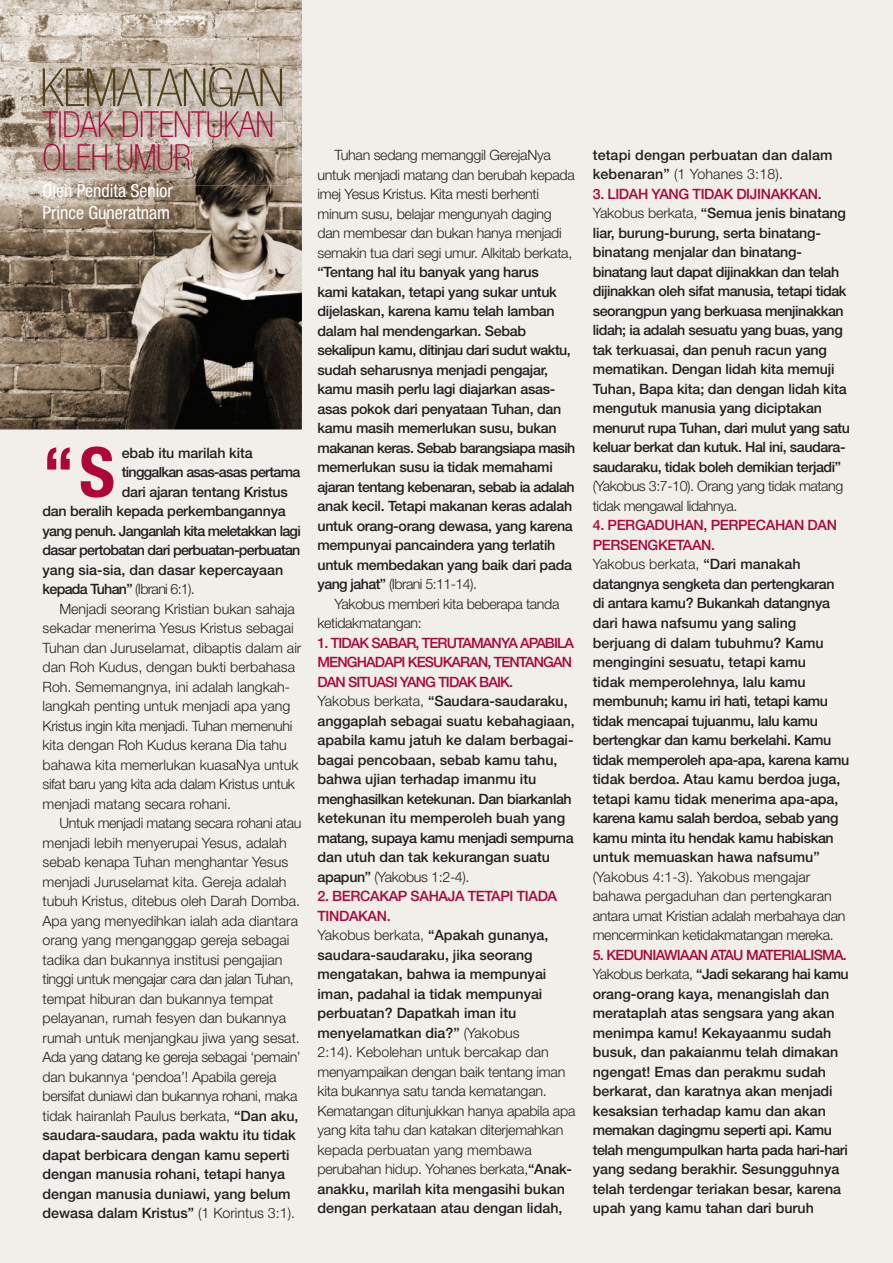
<style>
.page{position:relative;width:893px;height:1263px;background:#f1efea}
.page>*{position:absolute;margin:0;border:0;box-sizing:border-box;transform-origin:0 0}
.t1{font:700 condensed 68.85px "Helvetica Neue";color:#b10439}
.t2{font:100 condensed 52.5px "Helvetica Neue";letter-spacing:-.02em;color:#534016}
.t3{font:100 condensed 36px/33px "Helvetica Neue";letter-spacing:-.02em;color:#b10439}
.t4{font:condensed 18px/21.6px "Helvetica Neue";color:#fff}
.t5{font:300 14.25px/19.5px "Helvetica Neue";letter-spacing:-.01em;color:#231f20}
.t6{font:500 14.25px/19.5px "Helvetica Neue";letter-spacing:-.02em;color:#231f20}
.t7{font:500 14.25px/19.5px "Helvetica Neue";color:#231f20}
.t8{font:500 14.25px "Helvetica Neue";letter-spacing:-.05em;color:#231f20}
.t9{font:300 14.25px/19.5px "Helvetica Neue";letter-spacing:-.03em;color:#231f20}
.t10{font:500 14.25px/19.5px "Helvetica Neue";letter-spacing:.01em;color:#231f20}
.s1{font-weight:300}
.s2{font-weight:500}
.s3{color:#b10439}
.s4{font-weight:500;color:#b10439}
</style>
<div class="page">
<img style="left:0;top:0;width:302px;height:429px">
<img style="left:36px;top:61px;width:261px;height:61px">
<img style="left:43px;top:68px;width:239px;height:36px">
<img style="left:37px;top:104px;width:251px;height:81px">
<img style="left:43px;top:104px;width:239px;height:3px">
<img style="left:43px;top:184px;width:130px;height:1px">
<h2 class="t2" style="left:40px;top:58px;width:247px">KEMATANGAN</h2>
<h3 class="t3" style="left:43px;top:107px;width:233px">TIDAK DITENTUKAN<br>OLEH UMUR</h3>
<p class="t4" style="left:43px;top:180px;width:132px">Oleh Pendita Senior<br>Prince Guneratnam</p>
<h1 class="t1" style="left:43px;top:430px;width:74px">“S</h1>
<p class="t6" style="left:122px;top:443px;width:132px">ebab itu marilah kita</p>
<p class="t8" style="left:122px;top:463px;width:180px">tinggalkan asas-asas pertama</p>
<p class="t6" style="left:122px;top:482px;width:168px">dari ajaran tentang Kristus</p>
<p class="t6" style="left:43px;top:501px;width:245px">dan beralih kepada perkembangannya</p>
<p class="t8" style="left:43px;top:522px;width:260px">yang penuh. Janganlah kita meletakkan lagi</p>
<p class="t8" style="left:43px;top:541px;width:259px">dasar pertobatan dari perbuatan-perbuatan</p>
<p class="t7" style="left:43px;top:560px;width:242px">yang sia-sia, dan dasar kepercayaan</p>
<p class="t8" style="left:43px;top:580px;width:154px">kepada Tuhan” <span class="s1">(Ibrani 6:1).</span></p>
<p class="t5" style="left:60px;top:598px;width:237px">Menjadi seorang Kristian bukan sahaja</p>
<p class="t5" style="left:43px;top:618px;width:253px">sekadar menerima Yesus Kristus sebagai</p>
<p class="t5" style="left:43px;top:637px;width:260px">Tuhan dan Juruselamat, dibaptis dalam air</p>
<p class="t5" style="left:43px;top:657px;width:254px">dan Roh Kudus, dengan bukti berbahasa</p>
<p class="t5" style="left:43px;top:676px;width:249px">Roh. Sememangnya, ini adalah langkah-</p>
<p class="t5" style="left:43px;top:696px;width:249px">langkah penting untuk menjadi apa yang</p>
<p class="t5" style="left:43px;top:715px;width:251px">Kristus ingin kita menjadi. Tuhan memenuhi</p>
<p class="t5" style="left:43px;top:735px;width:246px">kita dengan Roh Kudus kerana Dia tahu</p>
<p class="t5" style="left:43px;top:754px;width:258px">bahawa kita memerlukan kuasaNya untuk</p>
<p class="t5" style="left:43px;top:774px;width:254px">sifat baru yang kita ada dalam Kristus untuk</p>
<p class="t5" style="left:43px;top:793px;width:190px">menjadi matang secara rohani.</p>
<p class="t5" style="left:60px;top:813px;width:243px">Untuk menjadi matang secara rohani atau</p>
<p class="t5" style="left:43px;top:832px;width:246px">menjadi lebih menyerupai Yesus, adalah</p>
<p class="t5" style="left:43px;top:852px;width:247px">sebab kenapa Tuhan menghantar Yesus</p>
<p class="t5" style="left:43px;top:871px;width:245px">menjadi Juruselamat kita. Gereja adalah</p>
<p class="t5" style="left:43px;top:891px;width:259px">tubuh Kristus, ditebus oleh Darah Domba.</p>
<p class="t5" style="left:43px;top:910px;width:257px">Apa yang menyedihkan ialah ada diantara</p>
<p class="t5" style="left:43px;top:930px;width:248px">orang yang menganggap gereja sebagai</p>
<p class="t5" style="left:43px;top:949px;width:241px">tadika dan bukannya institusi pengajian</p>
<p class="t5" style="left:43px;top:969px;width:253px">tinggi untuk mengajar cara dan jalan Tuhan,</p>
<p class="t5" style="left:43px;top:988px;width:232px">tempat hiburan dan bukannya tempat</p>
<p class="t5" style="left:43px;top:1008px;width:245px">pelayanan, rumah fesyen dan bukannya</p>
<p class="t5" style="left:43px;top:1027px;width:259px">rumah untuk menjangkau jiwa yang sesat.</p>
<p class="t5" style="left:43px;top:1047px;width:260px">Ada yang datang ke gereja sebagai ‘pemain’</p>
<p class="t5" style="left:43px;top:1066px;width:236px">dan bukannya ‘pendoa’! Apabila gereja</p>
<p class="t5" style="left:43px;top:1086px;width:256px">bersifat duniawi dan bukannya rohani, maka</p>
<p class="t5" style="left:43px;top:1105px;width:258px">tidak hairanlah Paulus berkata, <span class="s2">“Dan aku,</span></p>
<p class="t7" style="left:43px;top:1125px;width:255px">saudara-saudara, pada waktu itu tidak</p>
<p class="t7" style="left:43px;top:1145px;width:249px">dapat berbicara dengan kamu seperti</p>
<p class="t7" style="left:43px;top:1164px;width:244px">dengan manusia rohani, tetapi hanya</p>
<p class="t7" style="left:43px;top:1184px;width:250px">dengan manusia duniawi, yang belum</p>
<p class="t7" style="left:43px;top:1203px;width:254px">dewasa dalam Kristus” <span class="s1">(1 Korintus 3:1).</span></p>
<p class="t5" style="left:317px;top:145px;width:259px;text-indent:17px">Tuhan sedang memanggil GerejaNya untuk menjadi matang dan berubah kepada imej Yesus Kristus. Kita mesti berhenti minum susu, belajar mengunyah daging dan membesar dan bukan hanya menjadi semakin tua dari segi umur. Alkitab berkata,</p>
<p class="t6" style="left:317px;top:262px;width:259px">“Tentang hal itu banyak yang harus<br>kami katakan, tetapi yang sukar untuk dijelaskan, karena kamu telah lamban dalam hal mendengarkan. Sebab sekalipun kamu, ditinjau dari sudut waktu, sudah seharusnya menjadi pengajar, kamu masih perlu lagi diajarkan asas&shy;asas pokok dari penyataan Tuhan, dan kamu masih memerlukan susu, bukan makanan keras. Sebab barangsiapa masih memerlukan susu ia tidak memahami ajaran tentang kebenaran, sebab ia adalah anak kecil. Tetapi makanan keras adalah untuk orang-orang dewasa, yang karena mempunyai pancaindera yang terlatih untuk membedakan yang baik dari pada yang jahat” <span class="s1">(Ibrani 5:11-14).</span></p>
<p class="t5" style="left:317px;top:593px;width:243px;text-indent:17px">Yakobus memberi kita beberapa tanda ketidakmatangan:</p>
<p class="t7" style="left:317px;top:633px;width:259px"><span class="s3">1. TIDAK SABAR, TERUTAMANYA APABILA MENGHADAPI KESUKARAN, TENTANGAN DAN SITUASI YANG TIDAK BAIK.<br></span><span class="s1">Yakobus berkata,</span> “Saudara-saudaraku, anggaplah sebagai suatu kebahagiaan, apabila kamu jatuh ke dalam berbagai&shy;bagai pencobaan, sebab kamu tahu, bahwa ujian terhadap imanmu itu menghasilkan ketekunan. Dan biarkanlah ketekunan itu memperoleh buah yang matang, supaya kamu menjadi sempurna dan utuh dan tak kekurangan suatu apapun” <span class="s1">(Yakobus 1:2-4).</span></p>
<p class="t5" style="left:317px;top:886px;width:259px"><span class="s4">2. BERCAKAP SAHAJA TETAPI TIADA TINDAKAN.<br></span>Yakobus berkata, <span class="s2">“Apakah gunanya, saudara-saudaraku, jika seorang mengatakan, bahwa ia mempunyai iman, padahal ia tidak mempunyai perbuatan? Dapatkah iman itu menyelamatkan dia?”</span> (Yakobus<br>2:14). Kebolehan untuk bercakap dan menyampaikan dengan baik tentang iman kita bukannya satu tanda kematangan.<br>Kematangan ditunjukkan hanya apabila apa yang kita tahu dan katakan diterjemahkan kepada perbuatan yang membawa perubahan hidup. Yohanes berkata,<span class="s2">“Anak&shy;anakku, marilah kita mengasihi bukan dengan perkataan atau dengan lidah,</span></p>
<p class="t10" style="left:593px;top:145px;width:241px">tetapi dengan perbuatan dan dalam kebenaran” <span class="s1">(1 Yohanes 3:18).</span></p>
<p class="t6" style="left:593px;top:184px;width:259px"><span class="s3">3. LIDAH YANG TIDAK DIJINAKKAN.<br></span><span class="s1">Yakobus berkata,</span> “Semua jenis binatang liar, burung-burung, serta binatang&shy;binatang menjalar dan binatang&shy;binatang laut dapat dijinakkan dan telah dijinakkan oleh sifat manusia, tetapi tidak seorangpun yang berkuasa menjinakkan lidah; ia adalah sesuatu yang buas, yang tak terkuasai, dan penuh racun yang mematikan. Dengan lidah kita memuji Tuhan, Bapa kita; dan dengan lidah kita mengutuk manusia yang diciptakan menurut rupa Tuhan, dari mulut yang satu keluar berkat dan kutuk. Hal ini, saudara&shy;saudaraku, tidak boleh demikian terjadi”</p>
<p class="t9" style="left:593px;top:476px;width:252px">(Yakobus 3:7-10). Orang yang tidak matang tidak mengawal lidahnya.</p>
<p class="t6" style="left:593px;top:515px;width:258px"><span class="s3">4. PERGADUHAN, PERPECAHAN DAN PERSENGKETAAN.<br></span><span class="s1">Yakobus berkata,</span> “Dari manakah datangnya sengketa dan pertengkaran di antara kamu? Bukankah datangnya dari hawa nafsumu yang saling berjuang di dalam tubuhmu? Kamu mengingini sesuatu, tetapi kamu<br>tidak memperolehnya, lalu kamu membunuh; kamu iri hati, tetapi kamu tidak mencapai tujuanmu, lalu kamu bertengkar dan kamu berkelahi. Kamu tidak memperoleh apa-apa, karena kamu tidak berdoa. Atau kamu berdoa juga, tetapi kamu tidak menerima apa-apa, karena kamu salah berdoa, sebab yang kamu minta itu hendak kamu habiskan untuk memuaskan hawa nafsumu”</p>
<p class="t5" style="left:593px;top:866px;width:254px">(Yakobus 4:1-3). Yakobus mengajar bahawa pergaduhan dan pertengkaran antara umat Kristian adalah merbahaya dan mencerminkan ketidakmatangan mereka.</p>
<p class="t7" style="left:593px;top:944px;width:258px"><span class="s3">5. KEDUNIAWIAAN ATAU MATERIALISMA.<br></span><span class="s1">Yakobus berkata,</span> “Jadi sekarang hai kamu orang-orang kaya, menangislah dan merataplah atas sengsara yang akan menimpa kamu! Kekayaanmu sudah busuk, dan pakaianmu telah dimakan ngengat! Emas dan perakmu sudah berkarat, dan karatnya akan menjadi kesaksian terhadap kamu dan akan memakan dagingmu seperti api. Kamu telah mengumpulkan harta pada hari-hari yang sedang berakhir. Sesungguhnya telah terdengar teriakan besar, karena upah yang kamu tahan dari buruh</p>
</div>
